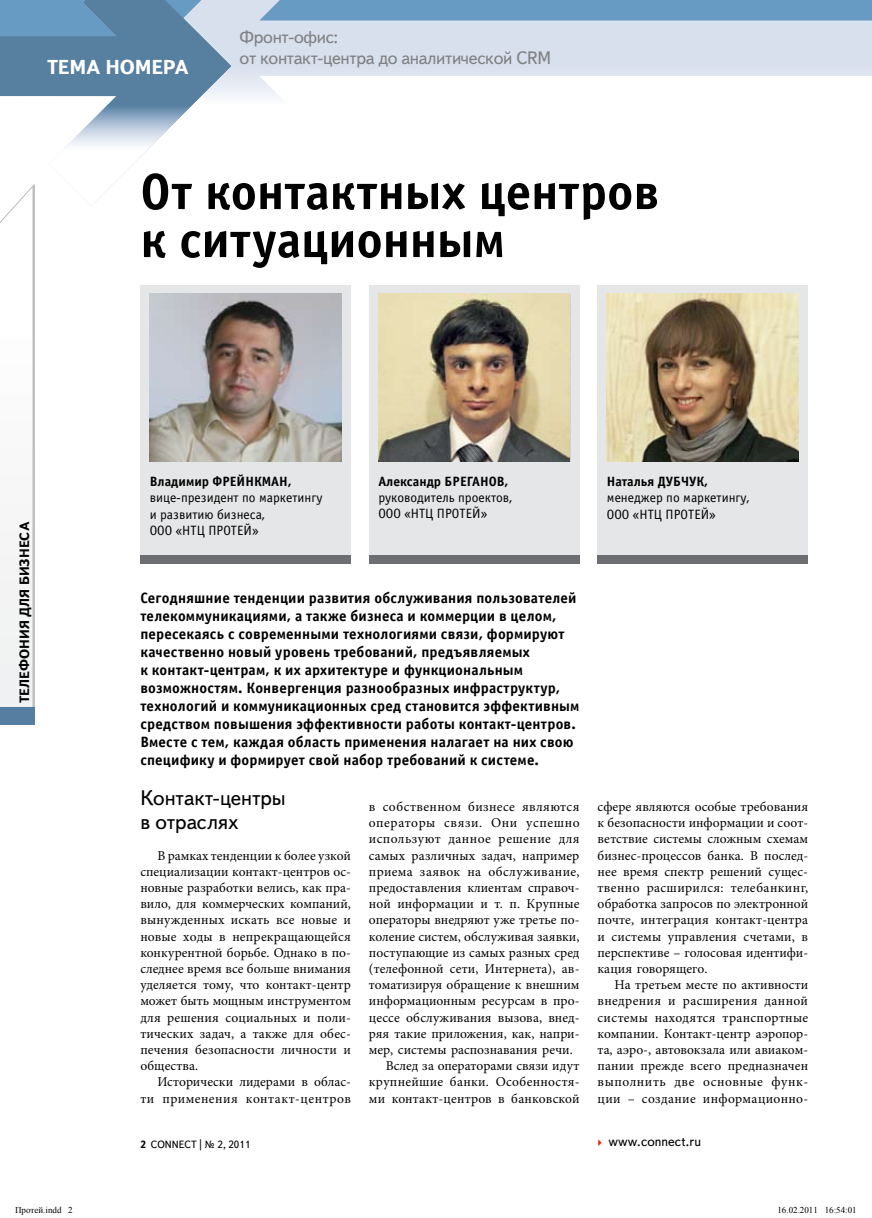
<style>
.page{position:relative;width:872px;height:1218px;background:#fff}
.page>*{position:absolute;margin:0;border:0;box-sizing:border-box;transform-origin:0 0}
.t1{font:700 51px/48px "Officina Sans C";letter-spacing:-.005em;color:#000}
.t2{font:21px/24px "Text Book C";letter-spacing:-.005em;color:#000}
.t3{font:700 20.1px "Text Book C";letter-spacing:-.015em;color:#fff}
.t4{font:18px/21px "Text Book C";letter-spacing:-.02em;color:#808184}
.t5{font:700 15px/18px "Officina Sans C";letter-spacing:.01em;color:#000}
.t6{font:13.5px/16.2px "Minion Pro";letter-spacing:.01em;color:#000;text-align:justify}
.t7{font:13.5px/16.2px "Officina Sans C";color:#000}
.t8{font:700 13.5px "Officina Sans C";color:#000}
.t9{font:13.5px "Minion Pro";letter-spacing:.035em;color:#000}
.t10{font:13.5px "Minion Pro";letter-spacing:.045em;color:#000}
.t11{font:700 13.5px "Text Book C";color:#000}
.t12{font:13.5px "Text Book C";color:#000}
.t13{font:10.5px "Text Book C";color:#000}
.t14{font:9px "Times New Roman";color:#000}
.s1{font-weight:700}
.s2{color:#e41f0e}
</style>
<div class="page">
<svg style="left:231px;top:0;width:641px;height:98px"></svg>
<svg style="left:0;top:0;width:231px;height:206px"></svg>
<div style="left:0;top:707px;width:35px;height:18px;background:#557ea0"></div>
<svg style="left:0;top:184px;width:35px;height:523px"></svg>
<div style="left:140px;top:285px;width:211px;height:277px;background:#e5e6e7"></div>
<div style="left:140px;top:555px;width:211px;height:8px;background:#6d6e71"></div>
<img style="left:150px;top:294px;width:192px;height:167px">
<div style="left:369px;top:285px;width:210px;height:277px;background:#e5e6e7"></div>
<div style="left:369px;top:555px;width:210px;height:8px;background:#6d6e71"></div>
<img style="left:378px;top:294px;width:192px;height:167px">
<div style="left:597px;top:285px;width:211px;height:277px;background:#e5e6e7"></div>
<div style="left:597px;top:555px;width:211px;height:8px;background:#6d6e71"></div>
<img style="left:607px;top:294px;width:192px;height:167px">
<h3 class="t3" style="left:47px;top:56px;width:143px">ТЕМА НОМЕРА</h3>
<h3 class="t4" style="left:240px;top:27px;width:313px">Фронт-офис:<br>от контакт-центра до аналитической CRM</h3>
<p class="t11" style="left:17px;top:703px;width:182px;rotate:-90deg">телефония для бизнеса</p>
<h1 class="t1" style="left:140px;top:169px;width:521px">От контактных центров к ситуационным</h1>
<p class="t8" style="left:150px;top:474px;width:143px">Владимир ФРЕЙНКМАН,</p>
<p class="t7" style="left:150px;top:490px;width:174px">вице-президент по маркетингу и развитию бизнеса,<br>ООО «НТЦ ПРОТЕЙ»</p>
<p class="t8" style="left:378px;top:474px;width:132px">Александр БРЕГАНОВ,</p>
<p class="t7" style="left:378px;top:490px;width:135px">руководитель проектов,<br>ООО «НТЦ ПРОТЕЙ»</p>
<p class="t8" style="left:607px;top:474px;width:103px">Наталья ДУБЧУК,</p>
<p class="t7" style="left:607px;top:490px;width:144px">менеджер по маркетингу,<br>ООО «НТЦ ПРОТЕЙ»</p>
<p class="t5" style="left:140px;top:588px;width:441px">Сегодняшние тенденции развития обслуживания пользователей телекоммуникациями, а также бизнеса и коммерции в целом, пересекаясь с современными технологиями связи, формируют качественно новый уровень требований, предъявляемых<br>к контакт-центрам, к их архитектуре и функциональным возможностям. Конвергенция разнообразных инфраструктур, технологий и коммуникационных сред становится эффективным средством повышения эффективности работы контакт-центров.<br>Вместе с тем, каждая область применения налагает на них свою специфику и формирует свой набор требований к системе.</p>
<h2 class="t2" style="left:140px;top:786px;width:147px">Контакт-центры в отраслях</h2>
<p class="t6" style="left:140px;top:847px;width:212px;text-indent:17px">В рамках тенденции к более узкой специализации контакт-центров ос&shy;новные разработки велись, как пра&shy;вило, для коммерческих компаний, вынужденных искать все новые и новые ходы в непрекращающейся конкурентной борьбе. Однако в по&shy;следнее время все больше внимания уделяется тому, что контакт-центр может быть мощным инструментом для решения социальных и поли&shy;тических задач, а также для обес&shy;печения безопасности личности и общества.</p>
<p class="t6" style="left:140px;top:1074px;width:212px;text-align:right">Исторически лидерами в облас&shy;ти применения контакт-центров</p>
<p class="t6" style="left:369px;top:798px;width:212px">в собственном бизнесе являются</p>
<p class="t10" style="left:369px;top:813px;width:212px">операторы связи. Они успешно</p>
<p class="t9" style="left:369px;top:830px;width:212px">используют данное решение для</p>
<p class="t6" style="left:369px;top:847px;width:212px">самых различных задач, например</p>
<p class="t6" style="left:369px;top:863px;width:212px">приема заявок на обслуживание,</p>
<p class="t6" style="left:369px;top:879px;width:212px">предоставления клиентам справоч-</p>
<p class="t6" style="left:369px;top:895px;width:212px">ной информации и т. п. Крупные</p>
<p class="t6" style="left:369px;top:912px;width:212px">операторы внедряют уже третье по-</p>
<p class="t6" style="left:369px;top:928px;width:212px">коление систем, обслуживая заявки,</p>
<p class="t6" style="left:369px;top:944px;width:212px">поступающие из самых разных сред</p>
<p class="t6" style="left:369px;top:960px;width:212px">(телефонной сети, Интернета), ав-</p>
<p class="t6" style="left:369px;top:976px;width:212px">томатизируя обращение к внешним</p>
<p class="t6" style="left:369px;top:993px;width:212px">информационным ресурсам в про-</p>
<p class="t6" style="left:369px;top:1009px;width:212px">цессе обслуживания вызова, внед-</p>
<p class="t6" style="left:369px;top:1025px;width:212px">ряя такие приложения, как, напри-</p>
<p class="t6" style="left:369px;top:1041px;width:205px">мер, системы распознавания речи.</p>
<p class="t6" style="left:386px;top:1057px;width:195px">Вслед за операторами связи идут</p>
<p class="t6" style="left:369px;top:1074px;width:212px">крупнейшие банки. Особенностя-</p>
<p class="t6" style="left:369px;top:1090px;width:212px">ми контакт-центров в банковской</p>
<p class="t6" style="left:597px;top:798px;width:212px">сфере являются особые требования к безопасности информации и соот&shy;ветствие системы сложным схемам бизнес-процессов банка. В послед&shy;нее время спектр решений сущес&shy;твенно расширился: телебанкинг, обработка запросов по электронной почте, интеграция контакт-центра и системы управления счетами, в перспективе – голосовая идентифи&shy;кация говорящего.</p>
<p class="t6" style="left:597px;top:976px;width:212px;text-indent:17px">На третьем месте по активности внедрения и расширения данной системы находятся транспортные компании. Контакт-центр аэропор&shy;та, аэро-, автовокзала или авиаком&shy;пании прежде всего предназначен выполнить две основные функ&shy;ции – создание информационно-</p>
<p class="t13" style="left:140px;top:1138px;width:111px"><span class="s1">2</span> CONNECT | № 2, 2011</p>
<p class="t12" style="left:594px;top:1133px;width:108px"><span class="s2">✔</span> www.connect.ru</p>
<p class="t14" style="left:15px;top:1204px;width:59px">Протей.indd 2</p>
<p class="t14" style="left:777px;top:1204px;width:81px">16.02.2011 16:54:01</p>
</div>
